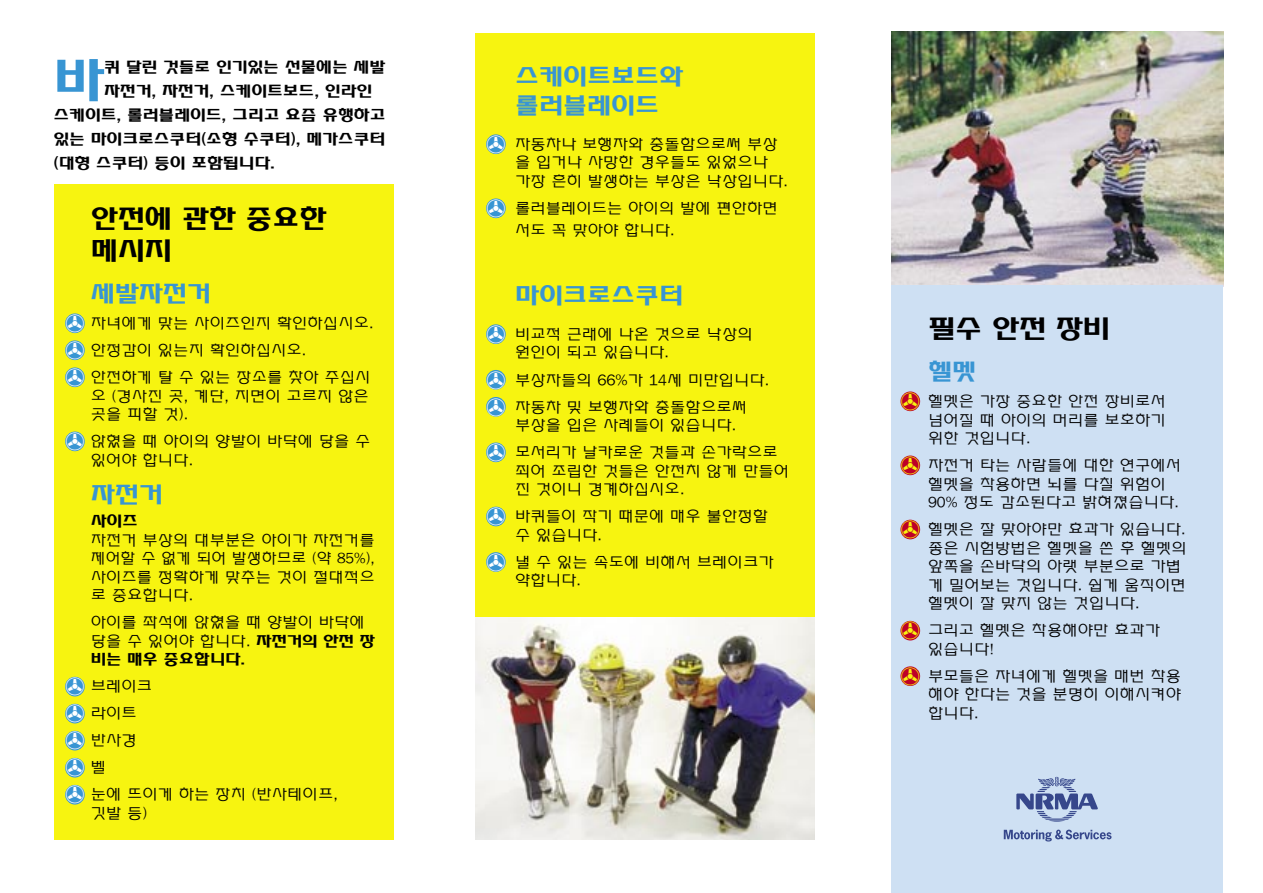
<style>
.page{position:relative;width:1263px;height:893px;background:#fff}
.page>*{position:absolute;margin:0;border:0;box-sizing:border-box;transform-origin:0 0}
.t1{font:700 50.7px "HY Supun G";color:#3895d3}
.t2{font:700 27px/32.5px "HY Supun G";color:#000}
.t3{font:700 24px/29px "HY Supun G";color:#3895d3}
.t4{font:700 15.75px "HY Supun G";color:#000}
.t5{font:300 15.3px/18.6px "HY Supun G";color:#000}
.s1{font-size:15px}
.s2{font-weight:700}
</style>
<div class="page">
<img style="left:475px;top:617px;width:339px;height:223px">
<img style="left:891px;top:31px;width:332px;height:254px">
<div style="left:891px;top:285px;width:332px;height:608px;background:#cee0f3"></div>
<div style="left:475px;top:33px;width:339px;height:584px;background:#f7f410"></div>
<div style="left:54px;top:185px;width:340px;height:655px;background:#f7f410"></div>
<svg style="left:1004px;top:830px;width:107px;height:11px"></svg>
<svg style="left:1016px;top:777px;width:82px;height:45px"></svg>
<svg style="left:486px;top:198px;width:20px;height:20px"></svg>
<svg style="left:900px;top:391px;width:20px;height:20px"></svg>
<svg style="left:900px;top:455px;width:20px;height:20px"></svg>
<svg style="left:900px;top:621px;width:20px;height:19px"></svg>
<svg style="left:900px;top:666px;width:20px;height:20px"></svg>
<svg style="left:486px;top:134px;width:20px;height:20px"></svg>
<svg style="left:486px;top:324px;width:20px;height:20px"></svg>
<svg style="left:486px;top:370px;width:20px;height:20px"></svg>
<svg style="left:486px;top:397px;width:20px;height:20px"></svg>
<svg style="left:486px;top:442px;width:20px;height:20px"></svg>
<svg style="left:486px;top:552px;width:20px;height:20px"></svg>
<svg style="left:65px;top:313px;width:20px;height:20px"></svg>
<svg style="left:65px;top:340px;width:20px;height:20px"></svg>
<svg style="left:65px;top:367px;width:20px;height:20px"></svg>
<svg style="left:65px;top:432px;width:20px;height:19px"></svg>
<svg style="left:65px;top:758px;width:20px;height:19px"></svg>
<svg style="left:65px;top:785px;width:20px;height:19px"></svg>
<svg style="left:487px;top:199px;width:18px;height:18px"></svg>
<svg style="left:901px;top:392px;width:18px;height:18px"></svg>
<svg style="left:901px;top:456px;width:18px;height:18px"></svg>
<svg style="left:901px;top:520px;width:18px;height:19px"></svg>
<svg style="left:901px;top:622px;width:18px;height:18px"></svg>
<svg style="left:901px;top:667px;width:18px;height:18px"></svg>
<svg style="left:487px;top:135px;width:18px;height:18px"></svg>
<svg style="left:487px;top:325px;width:18px;height:18px"></svg>
<svg style="left:487px;top:371px;width:18px;height:18px"></svg>
<svg style="left:487px;top:398px;width:18px;height:18px"></svg>
<svg style="left:487px;top:443px;width:18px;height:18px"></svg>
<svg style="left:487px;top:507px;width:18px;height:19px"></svg>
<svg style="left:487px;top:553px;width:18px;height:18px"></svg>
<svg style="left:66px;top:314px;width:18px;height:18px"></svg>
<svg style="left:66px;top:341px;width:18px;height:18px"></svg>
<svg style="left:66px;top:368px;width:18px;height:18px"></svg>
<svg style="left:66px;top:432px;width:18px;height:18px"></svg>
<svg style="left:66px;top:677px;width:18px;height:19px"></svg>
<svg style="left:66px;top:704px;width:18px;height:19px"></svg>
<svg style="left:66px;top:731px;width:18px;height:19px"></svg>
<svg style="left:66px;top:759px;width:18px;height:18px"></svg>
<svg style="left:66px;top:786px;width:18px;height:18px"></svg>
<p class="t1" style="left:54px;top:55px;width:52px">바</p>
<p class="t4" style="left:104px;top:59px;width:282px">퀴 달린 것들로 인기있는 선물에는 세발</p>
<p class="t4" style="left:104px;top:83px;width:269px">자전거, 자전거, 스케이트보드, 인라인</p>
<p class="t4" style="left:54px;top:107px;width:333px">스케이트, 롤러블레이드, 그리고 요즘 유행하고</p>
<p class="t4" style="left:54px;top:131px;width:333px">있는 마이크로스쿠터(소형 수쿠터), 메가스쿠터</p>
<p class="t4" style="left:54px;top:155px;width:223px">(대형 스쿠터) 등이 포함됩니다.</p>
<p class="t2" style="left:91px;top:202px;width:237px">안전에 관한 중요한 메시지</p>
<p class="t3" style="left:91px;top:279px;width:121px">세발자전거</p>
<p class="t5" style="left:91px;top:314px;width:284px">자녀에게 맞는 사이즈인지 확인하십시오.</p>
<p class="t5" style="left:91px;top:341px;width:217px">안정감이 있는지 확인하십시오.</p>
<p class="t5" style="left:91px;top:368px;width:281px;text-align:justify">안전하게 탈 수 있는 장소를 찾아 주십시 오 (경사진 곳, 계단, 지면이 고르지 않은 곳을 피할 것).</p>
<p class="t5" style="left:91px;top:432px;width:281px">앉혔을 때 아이의 양발이 바닥에 닿을 수 있어야 합니다.</p>
<p class="t3" style="left:91px;top:480px;width:73px">자전거</p>
<p class="t4" style="left:91px;top:513px;width:49px">사이즈</p>
<p class="t5" style="left:91px;top:531px;width:285px;text-align:justify">자전거 부상의 대부분은 아이가 자전거를 제어할 수 없게 되어 발생하므로 (약 <span class="s1">85%</span>), 사이즈를 정확하게 맞추는 것이 절대적으 로 중요합니다.</p>
<p class="t5" style="left:91px;top:613px;width:286px">아이를 좌석에 앉혔을 때 양발이 바닥에 닿을 수 있어야 합니다. <span class="s2">자전거의 안전 장 비는 매우 중요합니다.</span></p>
<p class="t5" style="left:91px;top:677px;width:63px">브레이크</p>
<p class="t5" style="left:91px;top:705px;width:48px">라이트</p>
<p class="t5" style="left:91px;top:732px;width:48px">반사경</p>
<p class="t5" style="left:91px;top:759px;width:17px">벨</p>
<p class="t5" style="left:91px;top:786px;width:249px">눈에 뜨이게 하는 장치 (반사테이프, 깃발 등)</p>
<p class="t3" style="left:515px;top:63px;width:169px">스케이트보드와 롤러블레이드</p>
<p class="t5" style="left:515px;top:135px;width:274px">자동차나 보행자와 충돌함으로써 부상 을 입거나 사망한 경우들도 있었으나 가장 흔히 발생하는 부상은 낙상입니다.</p>
<p class="t5" style="left:515px;top:198px;width:264px;line-height:21.8px">롤러블레이드는 아이의 발에 편안하면 서도 꼭 맞아야 합니다.</p>
<p class="t3" style="left:515px;top:282px;width:169px">마이크로스쿠터</p>
<p class="t5" style="left:515px;top:325px;width:239px">비교적 근래에 나온 것으로 낙상의 원인이 되고 있습니다.</p>
<p class="t5" style="left:515px;top:371px;width:256px">부상자들의 66%가 14세 미만입니다.</p>
<p class="t5" style="left:515px;top:398px;width:234px">자동차 및 보행자와 충돌함으로써 부상을 입은 사례들이 있습니다.</p>
<p class="t5" style="left:515px;top:443px;width:276px">모서리가 날카로운 것들과 손가락으로 죄어 조립한 것들은 안전치 않게 만들어 진 것이니 경계하십시오.</p>
<p class="t5" style="left:515px;top:507px;width:255px">바퀴들이 작기 때문에 매우 불안정할 수 있습니다.</p>
<p class="t5" style="left:515px;top:553px;width:260px">낼 수 있는 속도에 비해서 브레이크가 약합니다.</p>
<p class="t2" style="left:928px;top:313px;width:183px">필수 안전 장비</p>
<p class="t3" style="left:928px;top:357px;width:49px">헬멧</p>
<p class="t5" style="left:928px;top:392px;width:239px;text-align:justify">헬멧은 가장 중요한 안전 장비로서 넘어질 때 아이의 머리를 보호하기 위한 것입니다.</p>
<p class="t5" style="left:928px;top:456px;width:255px">자전거 타는 사람들에 대한 연구에서 헬멧을 착용하면 뇌를 다칠 위험이<br><span class="s1">90%</span> 정도 감소된다고 밝혀졌습니다.</p>
<p class="t5" style="left:928px;top:520px;width:260px">헬멧은 잘 맞아야만 효과가 있습니다. 좋은 시험방법은 헬멧을 쓴 후 헬멧의 앞쪽을 손바닥의 아랫 부분으로 가볍 게 밀어보는 것입니다. 쉽게 움직이면 헬멧이 잘 맞지 않는 것입니다.</p>
<p class="t5" style="left:928px;top:622px;width:234px">그리고 헬멧은 착용해야만 효과가 있습니다!</p>
<p class="t5" style="left:928px;top:667px;width:255px;text-align:justify">부모들은 자녀에게 헬멧을 매번 착용 해야 한다는 것을 분명히 이해시켜야 합니다.</p>
</div>
